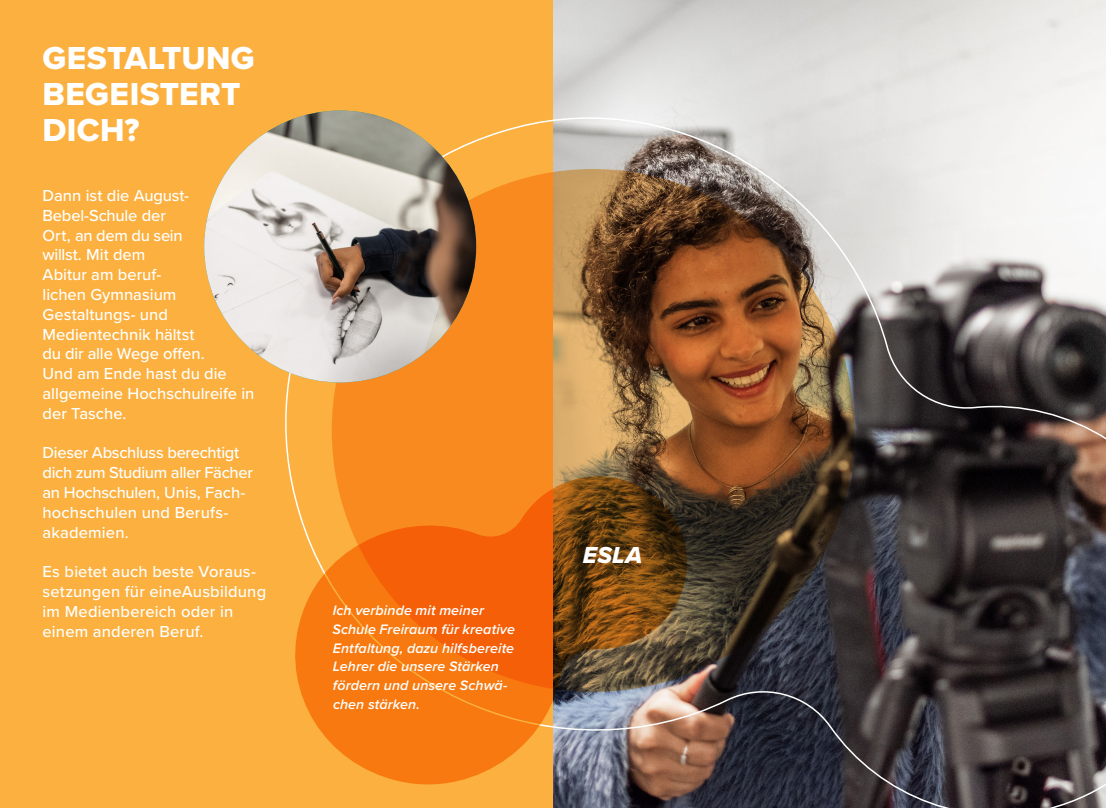
<style>
.page{position:relative;width:1106px;height:808px;background:#fbb03f}
.page>*{position:absolute;margin:0;border:0;box-sizing:border-box;transform-origin:0 0}
.t1{font:33px/36px "Proxima Nova Extrabld";letter-spacing:.01em;color:#fff}
.t2{font:24px "Proxima Nova Extrabld It";color:#fff}
.Fließtext{font:500 16.5px/19.8px "Proxima Nova";color:#fff}
.Fließtext-2{font:italic 600 14.25px/18.8px "Proxima Nova";letter-spacing:.005em;color:#fff}
</style>
<div class="page">
<img style="left:553px;top:0;width:553px;height:78px">
<img style="left:252px;top:78px;width:854px;height:730px">
<img style="left:204px;top:111px;width:272px;height:271px;border-radius:136px">
<svg style="left:289px;top:469px;width:405px;height:320px;background:#cb7326"></svg>
<p class="t1" style="left:43px;top:39px;width:214px">GESTALTUNG<br>BEGEISTERT<br>DICH?</p>
<p class="Fließtext" style="left:43px;top:185px;width:213px">Dann ist die August-<br>Bebel-Schule der<br>Ort, an dem du sein<br>willst. Mit dem<br>Abitur am beruf-<br>lichen Gymnasium<br>Gestaltungs- und<br>Medientechnik hältst<br>du dir alle Wege offen.<br>Und am Ende hast du die allgemeine Hochschulreife in der Tasche.</p>
<p class="Fließtext" style="left:43px;top:442px;width:212px">Dieser Abschluss berechtigt dich zum Studium aller Fächer an Hochschulen, Unis, Fach&shy;hochschulen und Berufs&shy;akademien.</p>
<p class="Fließtext" style="left:43px;top:561px;width:225px">Es bietet auch beste Voraus&shy;setzungen für eineAusbildung im Medienbereich oder in einem anderen Beruf.</p>
<p class="Fließtext-2" style="left:332px;top:601px;width:184px">Ich verbinde mit meiner<br>Schule Freiraum für kreative<br>Entfaltung, dazu hilfsbereite<br>Lehrer die unsere Stärken fördern und unsere Schwä&shy;chen stärken.</p>
<p class="t2" style="left:583px;top:537px;width:61px">ESLA</p>
</div>
